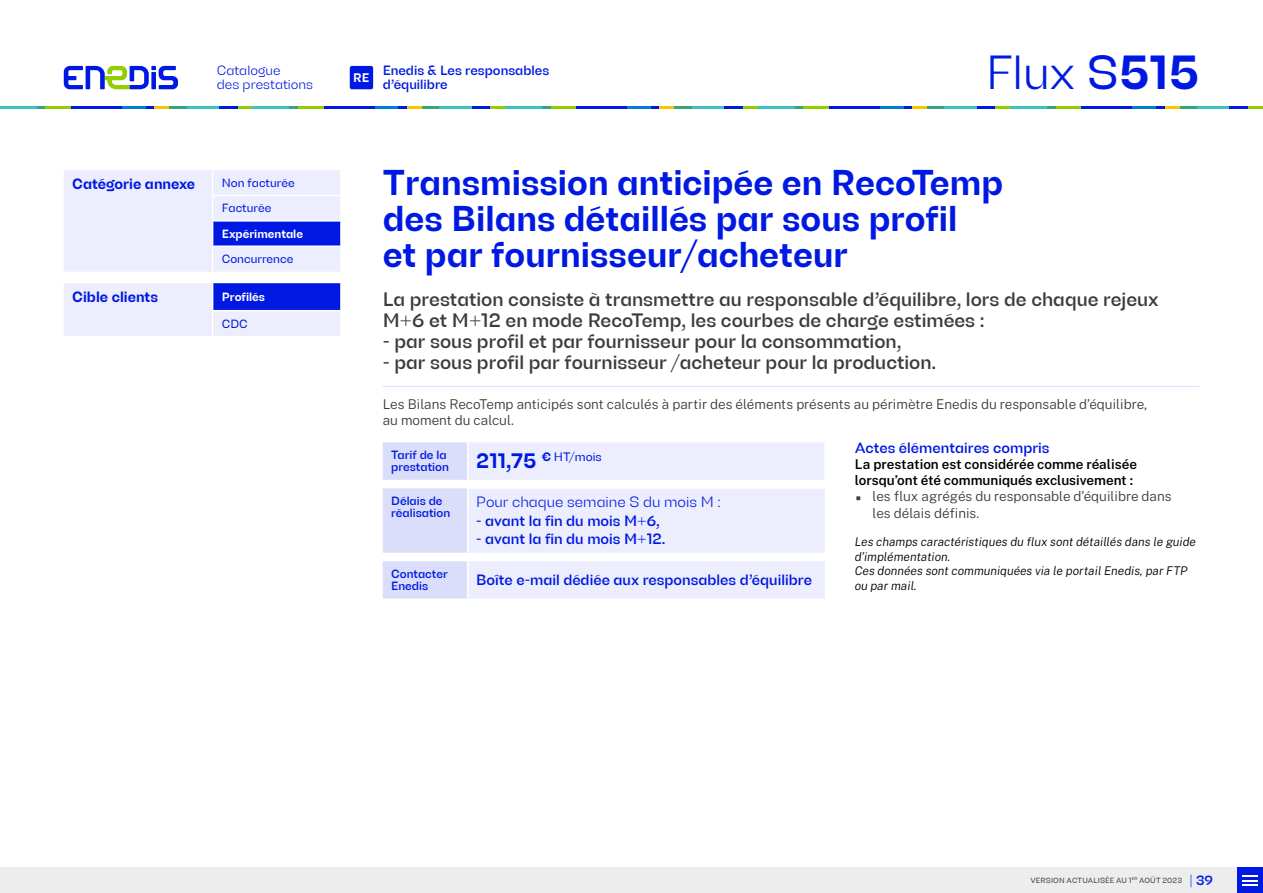
<style>
.page{position:relative;width:1263px;height:893px;background:#fff}
.page>*{position:absolute;margin:0;border:0;box-sizing:border-box;transform-origin:0 0}
.PRÉAMBULE{font:300 48px "Enedis";color:#0019e2}
.PRÉAMBULE-2{font:700 36px "Enedis";color:#0019e2}
.a_Description{font:500 19.5px/21px "Enedis";color:#3c3c3b}
.t1{font:700 19.5px "Enedis";color:#fff;scale:3 1}
.description-b{font:500 15px "Enedis";color:#0019e2}
.description-b-2{font:700 15px "Enedis";color:#0019e2}
.description-b-3{font:300 15px "Enedis";color:#0019e2}
.a_Description-2{font:300 13.5px/16.5px "Public Sans";color:#3c3c3b}
.description-b-4{font:600 13.5px/16.2px "Public Sans";color:#000}
.t2{font:500 13.5px/14.1px "Enedis";color:#0019e2}
.t3{font:300 13.5px/14.1px "Enedis";color:#0019e2}
.t4{font:700 12.6px "Enedis";color:#fff}
.description-b-5{font:12.3px "Enedis";color:#0019e2}
.description-b-6{font:italic 300 12px/14.4px "Public Sans";color:#000}
.description-b-7{font:500 12px/12px "Enedis";color:#0019e2}
.t5{font:12px "Enedis";color:#0019e2}
.t6{font:700 12px "Enedis";color:#fff}
.t7{font:7.5px "Enedis";letter-spacing:.025em;color:#3c3c3b}
.s1{font-weight:400}
.s2{font-weight:700}
.s3{font-weight:700;font-size:21px}
.s4{font-weight:100}
</style>
<div class="page">
<svg style="left:64px;top:66px;width:114px;height:23px"></svg>
<svg style="left:37px;top:106px;width:8px;height:3px"></svg>
<hr style="left:45px;top:106px;width:26px;height:3px;background:#94ce00">
<hr style="left:169px;top:106px;width:18px;height:3px;background:#36a57b">
<svg style="left:146px;top:106px;width:8px;height:3px"></svg>
<hr style="left:154px;top:106px;width:15px;height:3px;background:#ffc400">
<hr style="left:122px;top:106px;width:24px;height:3px;background:#0081d6">
<hr style="left:187px;top:106px;width:32px;height:3px;background:#3bc3c4">
<hr style="left:219px;top:106px;width:19px;height:3px;background:#0019e2">
<hr style="left:238px;top:106px;width:15px;height:3px;background:#94ce00">
<hr style="left:71px;top:106px;width:51px;height:3px;background:#0019e2">
<hr style="left:0;top:106px;width:37px;height:3px;background:#3bc3c4">
<svg style="left:289px;top:106px;width:9px;height:3px"></svg>
<hr style="left:298px;top:106px;width:26px;height:3px;background:#94ce00">
<hr style="left:422px;top:106px;width:17px;height:3px;background:#36a57b">
<svg style="left:398px;top:106px;width:9px;height:3px"></svg>
<hr style="left:407px;top:106px;width:15px;height:3px;background:#ffc400">
<hr style="left:374px;top:106px;width:24px;height:3px;background:#0081d6">
<hr style="left:439px;top:106px;width:33px;height:3px;background:#3bc3c4">
<hr style="left:472px;top:106px;width:18px;height:3px;background:#0019e2">
<hr style="left:490px;top:106px;width:15px;height:3px;background:#94ce00">
<hr style="left:324px;top:106px;width:50px;height:3px;background:#0019e2">
<hr style="left:253px;top:106px;width:36px;height:3px;background:#3bc3c4">
<svg style="left:542px;top:106px;width:9px;height:3px"></svg>
<hr style="left:551px;top:106px;width:25px;height:3px;background:#94ce00">
<hr style="left:674px;top:106px;width:18px;height:3px;background:#36a57b">
<svg style="left:651px;top:106px;width:8px;height:3px"></svg>
<hr style="left:659px;top:106px;width:15px;height:3px;background:#ffc400">
<hr style="left:627px;top:106px;width:24px;height:3px;background:#0081d6">
<hr style="left:692px;top:106px;width:32px;height:3px;background:#3bc3c4">
<hr style="left:724px;top:106px;width:19px;height:3px;background:#0019e2">
<hr style="left:743px;top:106px;width:15px;height:3px;background:#94ce00">
<hr style="left:576px;top:106px;width:51px;height:3px;background:#0019e2">
<hr style="left:505px;top:106px;width:37px;height:3px;background:#3bc3c4">
<svg style="left:794px;top:106px;width:9px;height:3px"></svg>
<hr style="left:803px;top:106px;width:26px;height:3px;background:#94ce00">
<hr style="left:927px;top:106px;width:18px;height:3px;background:#36a57b">
<svg style="left:903px;top:106px;width:9px;height:3px"></svg>
<hr style="left:912px;top:106px;width:15px;height:3px;background:#ffc400">
<hr style="left:880px;top:106px;width:23px;height:3px;background:#0081d6">
<hr style="left:945px;top:106px;width:32px;height:3px;background:#3bc3c4">
<hr style="left:977px;top:106px;width:18px;height:3px;background:#0019e2">
<hr style="left:995px;top:106px;width:15px;height:3px;background:#94ce00">
<hr style="left:829px;top:106px;width:51px;height:3px;background:#0019e2">
<hr style="left:758px;top:106px;width:36px;height:3px;background:#3bc3c4">
<svg style="left:1047px;top:106px;width:9px;height:3px"></svg>
<hr style="left:1056px;top:106px;width:25px;height:3px;background:#94ce00">
<hr style="left:1179px;top:106px;width:18px;height:3px;background:#36a57b">
<svg style="left:1156px;top:106px;width:9px;height:3px"></svg>
<hr style="left:1165px;top:106px;width:14px;height:3px;background:#ffc400">
<hr style="left:1132px;top:106px;width:24px;height:3px;background:#0081d6">
<hr style="left:1197px;top:106px;width:32px;height:3px;background:#3bc3c4">
<hr style="left:1229px;top:106px;width:19px;height:3px;background:#0019e2">
<hr style="left:1248px;top:106px;width:15px;height:3px;background:#94ce00">
<hr style="left:1081px;top:106px;width:51px;height:3px;background:#0019e2">
<hr style="left:1010px;top:106px;width:37px;height:3px;background:#3bc3c4">
<div style="left:0;top:867px;width:1263px;height:26px;background:#ededed"></div>
<div style="left:1237px;top:867px;width:26px;height:26px;background:#0019e2"></div>
<div style="left:350px;top:66px;width:23px;height:23px;background:#0019e2;border-radius:2px"></div>
<hr style="left:383px;top:386px;width:442px;height:1px;background:#dbdefb">
<hr style="left:825px;top:386px;width:374px;height:1px;background:#dbdefb">
<svg style="left:468px;top:442px;width:357px;height:157px;background:#eeeffd"></svg>
<hr style="left:468px;top:488px;width:123px;height:1px;background:#fff">
<hr style="left:591px;top:488px;width:234px;height:1px;background:#fff">
<svg style="left:383px;top:442px;width:84px;height:157px;background:#dfe1fb"></svg>
<hr style="left:824px;top:442px;width:2px;height:38px;background:#fff">
<div style="left:64px;top:170px;width:148px;height:166px;background:#ecedfd"></div>
<svg style="left:212px;top:170px;width:128px;height:166px;background:#a7aff5"></svg>
<p class="t3" style="left:217px;top:63px;width:98px">Catalogue<br>des prestations</p>
<p class="description-b-2" style="left:72px;top:175px;width:124px">Catégorie annexe</p>
<p class="t5" style="left:222px;top:176px;width:74px">Non facturée</p>
<p class="t5" style="left:222px;top:201px;width:51px">Facturée</p>
<p class="t6" style="left:222px;top:227px;width:83px">Expérimentale</p>
<p class="t5" style="left:222px;top:252px;width:73px">Concurrence</p>
<p class="description-b-2" style="left:72px;top:288px;width:87px">Cible clients</p>
<p class="t6" style="left:222px;top:290px;width:45px">Profilés</p>
<p class="t5" style="left:222px;top:316px;width:27px">CDC</p>
<p class="t4" style="left:353px;top:70px;width:18px">RE</p>
<p class="t2" style="left:383px;top:64px;width:168px">Enedis &amp; Les responsables d’équilibre</p>
<p class="PRÉAMBULE" style="left:986px;top:45px;width:215px">Flux <span class="s1">S</span><span class="s2">515</span></p>
<p class="PRÉAMBULE-2" style="left:383px;top:162px;width:622px">Transmission anticipée en RecoTemp</p>
<p class="PRÉAMBULE-2" style="left:383px;top:198px;width:576px">des Bilans détaillés par sous profil</p>
<p class="PRÉAMBULE-2" style="left:383px;top:234px;width:467px">et par fournisseur/acheteur</p>
<p class="a_Description" style="left:383px;top:289px;width:777px">La prestation consiste à transmettre au responsable d’équilibre, lors de chaque rejeux<br>M+6 et M+12 en mode RecoTemp, les courbes de charge estimées :</p>
<p class="a_Description" style="left:383px;top:331px;width:520px">- par sous profil et par fournisseur pour la consommation,</p>
<p class="a_Description" style="left:383px;top:352px;width:555px">- par sous profil par fournisseur /acheteur pour la production.</p>
<p class="a_Description-2" style="left:383px;top:395px;width:766px">Les Bilans RecoTemp anticipés sont calculés à partir des éléments présents au périmètre Enedis du responsable d’équilibre, au moment du calcul.</p>
<p class="description-b-7" style="left:391px;top:449px;width:57px">Tarif de la</p>
<p class="description-b-7" style="left:391px;top:461px;width:59px">prestation</p>
<p class="description-b-5" style="left:476px;top:450px;width:127px"><span class="s3">211,75</span> <span class="s2">€</span> HT/mois</p>
<p class="description-b-7" style="left:391px;top:495px;width:61px">Délais de réalisation</p>
<p class="description-b-3" style="left:476px;top:493px;width:246px">Pour chaque semaine S du mois M :</p>
<p class="description-b" style="left:476px;top:512px;width:185px">- avant la fin du mois M+6,</p>
<p class="description-b" style="left:476px;top:530px;width:191px">- avant la fin du mois M+12.</p>
<p class="description-b-7" style="left:391px;top:568px;width:58px">Contacter</p>
<p class="description-b-7" style="left:391px;top:580px;width:38px">Enedis</p>
<p class="description-b" style="left:476px;top:571px;width:337px">Boîte e-mail dédiée aux responsables d’équilibre</p>
<p class="description-b" style="left:855px;top:439px;width:196px">Actes élémentaires compris</p>
<p class="description-b-4" style="left:855px;top:455px;width:284px">La prestation est considérée comme réalisée lorsqu’ont été communiqués exclusivement :</p>
<p class="a_Description-2" style="left:873px;top:488px;width:300px;text-indent:-18px">◾◾ les flux agrégés du responsable d’équilibre dans les délais définis.</p>
<p class="description-b-6" style="left:855px;top:535px;width:343px">Les champs caractéristiques du flux sont détaillés dans le guide d’implémentation.</p>
<p class="description-b-6" style="left:855px;top:563px;width:334px">Ces données sont communiquées via le portail Enedis, par FTP ou par mail.</p>
<p class="t2" style="left:1189px;top:873px;width:25px"><span class="s4">|</span> 39</p>
<p class="t7" style="left:1030px;top:876px;width:153px">VERSION ACTUALISÉE AU 1<sup>ER</sup> AOÛT 2023</p>
<p class="t1" style="left:1240px;top:869px;width:9px">---</p>
</div>
